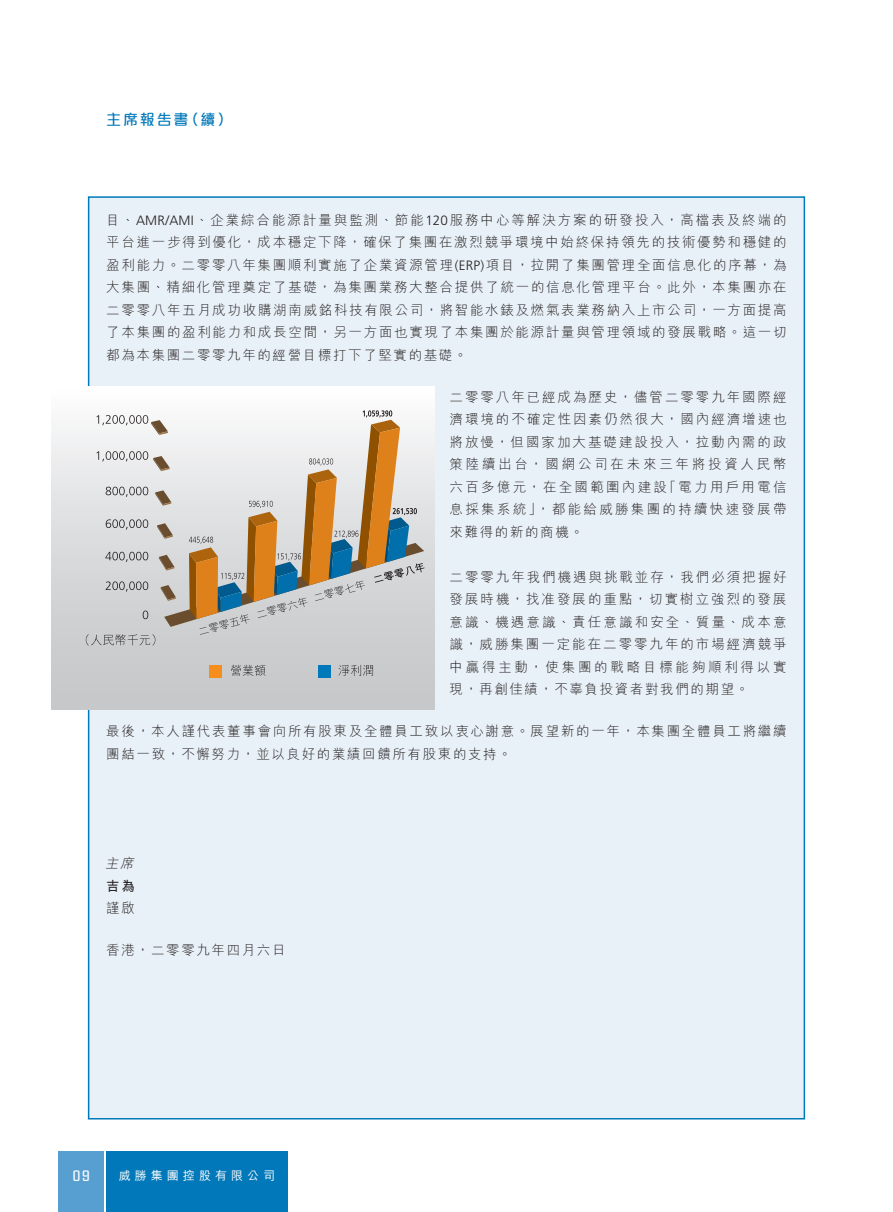
<style>
.page{position:relative;width:893px;height:1212px;background:#fff}
.page>*{position:absolute;margin:0;border:0;box-sizing:border-box;transform-origin:0 0}
.t1{font:500 15px "M Elle HK";letter-spacing:.12em;color:#0078b9}
.t2{font:15px "Briem Akademi Std";color:#fff}
.t3{font:300 13.5px/22.5px "M Hei HK";letter-spacing:.125em;color:#231f20;text-align:justify}
.t4{font:italic 300 13.5px "M Hei HK";color:#231f20}
.t5{font:700 13.5px "M Hei HK";color:#231f20}
.t6{font:500 12px "M Hei HK";letter-spacing:.335em;color:#fff}
.s1{font-family:"Frutiger LT Std"}
</style>
<div class="page">
<div style="left:106px;top:1151px;width:181px;height:61px;background:#0078b9"></div>
<div style="left:59px;top:1151px;width:45px;height:61px;background:#589fd1"></div>
<div style="left:87px;top:196px;width:719px;height:924px;background:#e9f1f8"></div>
<div style="left:51px;top:387px;width:384px;height:322px;background:linear-gradient(to bottom,#f9fafb,#c1c2c4)"></div>
<div style="left:318px;top:665px;width:12px;height:12px;background:#0078b9"></div>
<div style="left:209px;top:665px;width:12px;height:12px;background:#f68e1e"></div>
<svg style="left:231px;top:665px;width:34px;height:11px"></svg>
<svg style="left:339px;top:665px;width:34px;height:11px"></svg>
<svg style="left:86px;top:410px;width:338px;height:236px"></svg>
<p class="t1" style="left:106px;top:114px;width:127px">主席報告書（續）</p>
<p class="t3" style="left:106px;top:210px;width:682px">目、<span class="s1">AMR/AMI</span>、企業綜合能源計量與監測、節能<span class="s1">120</span>服務中心等解決方案的研發投入，高檔表及終端的平台進一步得到優化，成本穩定下降，確保了集團在激烈競爭環境中始終保持領先的技術優勢和穩健的盈利能力。二零零八年集團順利實施了企業資源管理<span class="s1">(ERP)</span>項目，拉開了集團管理全面信息化的序幕，為大集團、精細化管理奠定了基礎，為集團業務大整合提供了統一的信息化管理平台。此外，本集團亦在二零零八年五月成功收購湖南威銘科技有限公司，將智能水錶及燃氣表業務納入上市公司，一方面提高了本集團的盈利能力和成長空間，另一方面也實現了本集團於能源計量與管理領域的發展戰略。這一切都為本集團二零零九年的經營目標打下了堅實的基礎。</p>
<p class="t3" style="left:450px;top:387px;width:339px">二零零八年已經成為歷史，儘管二零零九年國際經濟環境的不確定性因素仍然很大，國內經濟增速也將放慢，但國家加大基礎建設投入，拉動內需的政策陸續出台，國網公司在未來三年將投資人民幣六百多億元，在全國範圍內建設「電力用戶用電信息採集系統」，都能給威勝集團的持續快速發展帶來難得的新的商機。</p>
<p class="t3" style="left:450px;top:567px;width:339px">二零零九年我們機遇與挑戰並存，我們必須把握好發展時機，找准發展的重點，切實樹立強烈的發展意識、機遇意識、責任意識和安全、質量、成本意識，威勝集團一定能在二零零九年的市場經濟競爭中贏得主動，使集團的戰略目標能夠順利得以實現，再創佳績，不辜負投資者對我們的期望。</p>
<p class="t3" style="left:106px;top:722px;width:682px">最後，本人謹代表董事會向所有股東及全體員工致以衷心謝意。展望新的一年，本集團全體員工將繼續團結一致，不懈努力，並以良好的業績回饋所有股東的支持。</p>
<p class="t4" style="left:105px;top:858px;width:33px">主席</p>
<p class="t5" style="left:106px;top:881px;width:30px">吉為</p>
<p class="t3" style="left:106px;top:899px;width:30px">謹啟</p>
<p class="t3" style="left:106px;top:941px;width:181px">香港，二零零九年四月六日</p>
<p class="t2" style="left:72px;top:1169px;width:20px">09</p>
<p class="t6" style="left:119px;top:1170px;width:158px">威勝集團控股有限公司</p>
</div>
